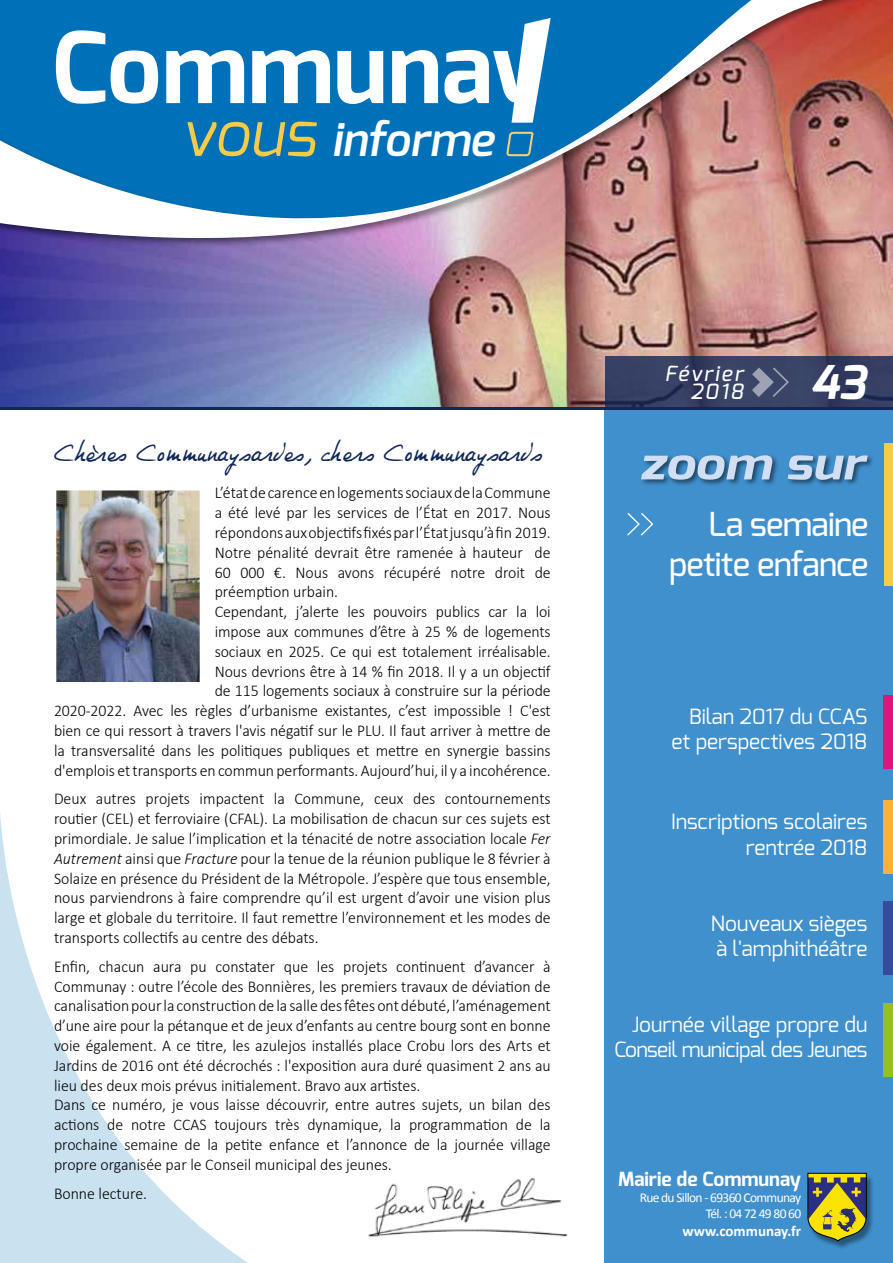
<style>
.page{position:relative;width:893px;height:1263px;background:#fff}
.page>*{position:absolute;margin:0;border:0;box-sizing:border-box;transform-origin:0 0}
.t1{font:900 72px "Exo";color:#fff}
.t2{font:100 55.5px "Exo";color:#fff}
.t3{font:italic 700 46.5px "Exo";color:#fff}
.t4{font:italic 600 46.2px "Exo";letter-spacing:-.005em;color:#fff}
.t5{font:italic 700 44.85px "Exo";color:#d2dff3;scale:1.2 1}
.t6{font:500 33px/39.6px "Exo";letter-spacing:-.02em;color:#fff;text-align:right}
.t7{font:21px/25.2px "Exo";color:#fff;text-align:right}
.t8{font:21px/25.2px "Exo";letter-spacing:-.025em;color:#fff;text-align:right}
.t9{font:italic 500 21px/18px "Exo";letter-spacing:.1em;color:#fff;text-align:right}
.t10{font:700 19.5px "Exo";color:#fff}
.t11{font:19.2px "Philing";color:#102757}
.t12{font:300 16.5px/19.8px "Calibri";color:#000;text-align:justify;scale:.96 1}
.t13{font:700 15px "Calibri";color:#fff}
.t14{font:13.5px/16.2px "Calibri";letter-spacing:-.05em;color:#fff;text-align:right}
.s1{font-weight:400;font-size:63.45px;color:#f6cb45}
.s2{font-style:italic}
.s3{font-weight:100}
</style>
<div class="page">
<svg style="left:0;top:813px;width:248px;height:450px"></svg>
<img style="left:0;top:300px;width:893px;height:107px">
<img style="left:0;top:0;width:893px;height:300px">
<svg style="left:506px;top:132px;width:28px;height:24px"></svg>
<svg style="left:56px;top:30px;width:49px;height:74px"></svg>
<svg style="left:111px;top:50px;width:47px;height:54px"></svg>
<svg style="left:166px;top:50px;width:78px;height:53px"></svg>
<svg style="left:252px;top:50px;width:78px;height:53px"></svg>
<svg style="left:337px;top:51px;width:46px;height:53px"></svg>
<svg style="left:392px;top:50px;width:46px;height:53px"></svg>
<svg style="left:444px;top:18px;width:107px;height:105px"></svg>
<img style="left:368px;top:1177px;width:200px;height:60px">
<div style="left:605px;top:409px;width:288px;height:854px;background:#4090ce"></div>
<svg style="left:605px;top:356px;width:288px;height:51px;background:#353e62"></svg>
<div style="left:808px;top:1175px;width:66px;height:75px;background:#000;opacity:.4"></div>
<svg style="left:808px;top:1173px;width:58px;height:68px;background:#948e3c"></svg>
<div style="left:640px;top:454px;width:235px;height:33px;background:#000;opacity:.51"></div>
<img style="left:57px;top:491px;width:142px;height:190px">
<div style="left:54px;top:488px;width:148px;height:196px;border:2px solid #fff"></div>
<hr style="left:0;top:407px;width:893px;height:2px;background:#102757">
<div style="left:883px;top:800px;width:10px;height:74px;background:#f9b234"></div>
<div style="left:883px;top:901px;width:10px;height:74px;background:#364b9b"></div>
<div style="left:883px;top:1003px;width:10px;height:73px;background:#95c11f"></div>
<div style="left:884px;top:443px;width:9px;height:142px;background:#f6cb45"></div>
<div style="left:883px;top:695px;width:10px;height:74px;background:#dd177a"></div>
<h3 class="t4" style="left:181px;top:110px;width:314px"><span class="s1">vous</span> informe</h3>
<p class="t11" style="left:54px;top:443px;width:490px">Chères Communaysardes, chers Communaysards</p>
<p class="t12" style="left:215px;top:483px;width:351px">L’état de carence en logements sociaux de la Commune</p>
<p class="t12" style="left:215px;top:503px;width:351px">a été levé par les services de l’État en 2017. Nous</p>
<p class="t12" style="left:215px;top:522px;width:351px">répondons aux objectifs fixés par l’État jusqu’à fin 2019.</p>
<p class="t12" style="left:215px;top:542px;width:351px">Notre pénalité devrait être ramenée à hauteur de</p>
<p class="t12" style="left:215px;top:562px;width:351px">60 000 €. Nous avons récupéré notre droit de</p>
<p class="t12" style="left:215px;top:582px;width:130px">préemption urbain.</p>
<p class="t12" style="left:215px;top:602px;width:351px">Cependant, j’alerte les pouvoirs publics car la loi</p>
<p class="t12" style="left:215px;top:621px;width:351px">impose aux communes d’être à 25 % de logements</p>
<p class="t12" style="left:215px;top:641px;width:351px">sociaux en 2025. Ce qui est totalement irréalisable.</p>
<p class="t12" style="left:215px;top:661px;width:351px">Nous devrions être à 14 % fin 2018. Il y a un objectif</p>
<p class="t12" style="left:215px;top:681px;width:351px">de 115 logements sociaux à construire sur la période</p>
<p class="t12" style="left:54px;top:701px;width:519px">2020-2022. Avec les règles d’urbanisme existantes, c’est impossible ! C'est</p>
<p class="t12" style="left:54px;top:720px;width:519px">bien ce qui ressort à travers l'avis négatif sur le PLU. Il faut arriver à mettre de</p>
<p class="t12" style="left:54px;top:740px;width:519px">la transversalité dans les politiques publiques et mettre en synergie bassins</p>
<p class="t12" style="left:54px;top:760px;width:519px">d'emplois et transports en commun performants. Aujourd’hui, il y a incohérence.</p>
<p class="t12" style="left:54px;top:789px;width:519px">Deux autres projets impactent la Commune, ceux des contournements routier (CEL) et ferroviaire (CFAL). La mobilisation de chacun sur ces sujets est primordiale. Je salue l’implication et la ténacité de notre association locale <span class="s2">Fer Autrement</span> ainsi que <span class="s2">Fracture</span> pour la tenue de la réunion publique le 8 février à Solaize en présence du Président de la Métropole. J’espère que tous ensemble, nous parviendrons à faire comprendre qu’il est urgent d’avoir une vision plus large et globale du territoire. Il faut remettre l’environnement et les modes de transports collectifs au centre des débats.</p>
<p class="t12" style="left:54px;top:956px;width:519px;text-align:left">Enfin, chacun aura pu constater que les projets continuent d’avancer à Communay : outre l’école des Bonnières, les premiers travaux de déviation de canalisation pour la construction de la salle des fêtes ont débuté, l’aménagement d’une aire pour la pétanque et de jeux d’enfants au centre bourg sont en bonne voie également. A ce titre, les azulejos installés place Crobu lors des Arts et Jardins de 2016 ont été décrochés : l'exposition aura duré quasiment 2 ans au lieu des deux mois prévus initialement. Bravo aux artistes.<br>Dans ce numéro, je vous laisse découvrir, entre autres sujets, un bilan des actions de notre CCAS toujours très dynamique, la programmation de la prochaine semaine de la petite enfance et l’annonce de la journée village propre organisée par le Conseil municipal des jeunes.</p>
<p class="t12" style="left:54px;top:1183px;width:98px">Bonne lecture.</p>
<p class="t9" style="left:665px;top:364px;width:80px">Février<br>2018</p>
<h3 class="t3" style="left:810px;top:352px;width:57px">43</h3>
<h1 class="t1" style="left:750px;top:335px;width:45px">›<span class="s3">›</span></h1>
<h3 class="t5" style="left:639px;top:435px;width:189px">zoom sur</h3>
<h2 class="t2" style="left:623px;top:488px;width:35px">››</h2>
<h3 class="t6" style="left:669px;top:504px;width:201px">La semaine petite enfance</h3>
<p class="t7" style="left:671px;top:704px;width:197px">Bilan 2017 du CCAS et perspectives 2018</p>
<p class="t7" style="left:671px;top:809px;width:198px">Inscriptions scolaires rentrée 2018</p>
<p class="t7" style="left:711px;top:910px;width:158px;text-align:left">Nouveaux sièges à l'amphithéâtre</p>
<p class="t8" style="left:614px;top:1012px;width:254px">Journée village propre du<br>Conseil municipal des Jeunes</p>
<p class="t10" style="left:618px;top:1166px;width:185px">Mairie de Communay</p>
<p class="t14" style="left:640px;top:1189px;width:163px">Rue du Sillon - 69360 Communay<br>Tél. : 04 72 49 80 60</p>
<p class="t13" style="left:682px;top:1221px;width:120px">www.communay.fr</p>
</div>
